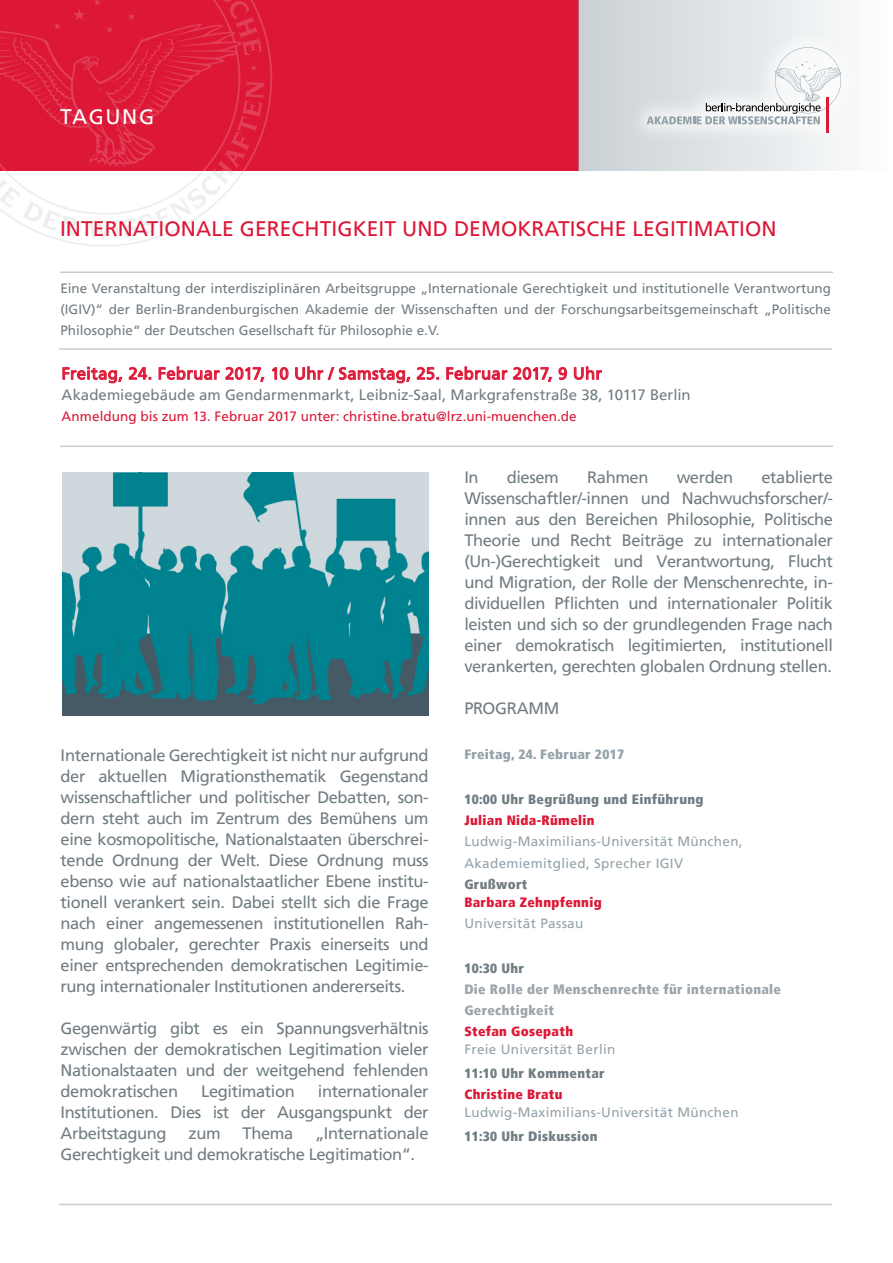
<style>
.page{position:relative;width:893px;height:1263px;background:#fff}
.page>*{position:absolute;margin:0;border:0;box-sizing:border-box;transform-origin:0 0}
.t1{font:21px "Frutiger LT";letter-spacing:.005em;color:#dd1736}
.t2{font:21px "Frutiger LT";letter-spacing:.075em;color:#fff}
.Fliesstext{font:16.5px/21px "Frutiger LT";letter-spacing:-.025em;color:#717d83;text-align:justify}
.Fliesstext-2{font:16.5px "Frutiger LT";letter-spacing:.02em;color:#dd1736}
.Fliesstext-3{font:15px "Frutiger LT";color:#717d83}
.t3{font:13.5px/21px "Frutiger LT";color:#717d83;text-align:justify}
.t4{font:13.5px "Frutiger LT";letter-spacing:.025em;color:#94a2aa}
.t5{font:900 condensed 13.5px "Frutiger LT";letter-spacing:.025em;color:#717d83}
.Fliesstext-4{font:13.5px "Frutiger LT";letter-spacing:.005em;color:#dd1736}
.t6{font:900 condensed 13.5px "Frutiger LT";letter-spacing:.025em;color:#dd1736}
.t7{font:900 condensed 13.5px/21px "Frutiger LT";letter-spacing:.025em;color:#9ca5ac}
.t8{font:900 condensed 13.5px "Frutiger LT";letter-spacing:.025em;color:#94a2aa}
</style>
<div class="page">
<div style="left:0;top:0;width:578px;height:170px;background:#dd1736"></div>
<svg style="left:264px;top:28px;width:8px;height:102px"></svg>
<svg style="left:0;top:0;width:264px;height:239px"></svg>
<div style="left:578px;top:0;width:315px;height:170px;background:linear-gradient(to right,#c9d0d4,#fdfdfe)"></div>
<div style="left:628px;top:28px;width:233px;height:124px;background:#fff;opacity:.75"></div>
<hr style="left:826px;top:97px;width:2px;height:36px;background:#dd1736">
<svg style="left:647px;top:47px;width:194px;height:77px"></svg>
<hr style="left:60px;top:271px;width:773px;height:2px;background:#c6ced4">
<hr style="left:59px;top:348px;width:773px;height:2px;background:#c6ced4">
<svg style="left:63px;top:367px;width:59px;height:16px"></svg>
<svg style="left:129px;top:367px;width:22px;height:13px"></svg>
<svg style="left:159px;top:366px;width:105px;height:16px"></svg>
<svg style="left:272px;top:367px;width:16px;height:13px"></svg>
<svg style="left:295px;top:366px;width:115px;height:17px"></svg>
<svg style="left:417px;top:367px;width:22px;height:13px"></svg>
<svg style="left:446px;top:366px;width:61px;height:14px"></svg>
<svg style="left:513px;top:367px;width:39px;height:15px"></svg>
<svg style="left:558px;top:367px;width:9px;height:13px"></svg>
<svg style="left:574px;top:366px;width:28px;height:14px"></svg>
<hr style="left:59px;top:1204px;width:773px;height:1px;background:#c6ced4">
<hr style="left:60px;top:445px;width:773px;height:2px;background:#c6ced4">
<img style="left:63px;top:473px;width:366px;height:242px">
<p class="t2" style="left:60px;top:104px;width:96px">TAGUNG</p>
<p class="t1" style="left:60px;top:216px;width:718px">INTERNATIONALE GERECHTIGKEIT UND DEMOKRATISCHE LEGITIMATION</p>
<p class="t3" style="left:60px;top:278px;width:772px">Eine Veranstaltung der interdisziplinären Arbeitsgruppe „Internationale Gerechtigkeit und institutionelle Verantwortung (IGIV)“ der Berlin-Brandenburgischen Akademie der Wissenschaften und der Forschungsarbeitsgemeinschaft „Politische Philosophie“ der Deutschen Gesellschaft für Philosophie e.V.</p>
<p class="Fliesstext-2" style="left:62px;top:364px;width:542px">Freitag, 24. Februar 2017, 10 Uhr / Samstag, 25. Februar 2017, 9 Uhr</p>
<p class="Fliesstext-3" style="left:62px;top:386px;width:630px">Akademiegebäude am Gendarmenmarkt, Leibniz-Saal, Markgrafenstraße 38, 10117 Berlin</p>
<p class="Fliesstext-4" style="left:62px;top:409px;width:516px">Anmeldung bis zum 13. Februar 2017 unter: christine.bratu@lrz.uni-muenchen.de</p>
<p class="Fliesstext" style="left:61px;top:745px;width:370px">Internationale Gerechtigkeit ist nicht nur aufgrund der aktuellen Migrationsthematik Gegenstand wissenschaftlicher und politischer Debatten, son&shy;dern steht auch im Zentrum des Bemühens um eine kosmopolitische, Nationalstaaten überschrei&shy;tende Ordnung der Welt. Diese Ordnung muss ebenso wie auf nationalstaatlicher Ebene institu&shy;tionell verankert sein. Dabei stellt sich die Frage nach einer angemessenen institutionellen Rah&shy;mung globaler, gerechter Praxis einerseits und einer entsprechenden demokratischen Legitimie&shy;rung internationaler Institutionen andererseits.</p>
<p class="Fliesstext" style="left:61px;top:1018px;width:370px">Gegenwärtig gibt es ein Spannungsverhältnis zwischen der demokratischen Legitimation vieler Nationalstaaten und der weitgehend fehlenden demokratischen</p>
<p class="Fliesstext" style="left:61px;top:1081px;width:370px;text-indent:257px">internationaler Institutionen. Dies ist der Ausgangspunkt der Arbeitstagung</p>
<p class="Fliesstext" style="left:201px;top:1081px;width:95px">Legitimation</p>
<p class="Fliesstext" style="left:61px;top:1123px;width:369px;text-indent:255px">„Internationale<br>Gerechtigkeit und demokratische Legitimation“.</p>
<p class="Fliesstext" style="left:188px;top:1123px;width:34px">zum</p>
<p class="Fliesstext" style="left:243px;top:1123px;width:52px">Thema</p>
<p class="Fliesstext" style="left:464px;top:467px;width:370px;text-indent:297px">etablierte Wissenschaftler/-innen und Nachwuchsforscher/- innen aus den Bereichen Philosophie, Politische Theorie und Recht Beiträge zu internationaler (Un-)Gerechtigkeit und Verantwortung, Flucht und Migration, der Rolle der Menschenrechte, in&shy;dividuellen Pflichten und internationaler Politik leisten und sich so der grundlegenden Frage nach einer demokratisch legitimierten, institutionell verankerten, gerechten globalen Ordnung stellen.</p>
<p class="Fliesstext" style="left:464px;top:698px;width:96px">PROGRAMM</p>
<p class="t8" style="left:464px;top:746px;width:161px">Freitag, 24. Februar 2017</p>
<p class="t5" style="left:464px;top:791px;width:241px">10:00 Uhr Begrüßung und Einführung</p>
<p class="t6" style="left:464px;top:812px;width:132px">Julian Nida-Rümelin</p>
<p class="t4" style="left:464px;top:834px;width:280px">Ludwig-Maximilians-Universität München,</p>
<p class="t4" style="left:464px;top:855px;width:220px">Akademiemitglied, Sprecher IGIV</p>
<p class="t5" style="left:464px;top:875px;width:65px">Grußwort</p>
<p class="t6" style="left:464px;top:893px;width:139px">Barbara Zehnpfennig</p>
<p class="t4" style="left:464px;top:915px;width:121px">Universität Passau</p>
<p class="t5" style="left:464px;top:959px;width:61px">10:30 Uhr</p>
<p class="t7" style="left:464px;top:978px;width:318px">Die Rolle der Menschenrechte für internationale<br>Gerechtigkeit</p>
<p class="t6" style="left:464px;top:1022px;width:110px">Stefan Gosepath</p>
<p class="t4" style="left:464px;top:1041px;width:153px">Freie Universität Berlin</p>
<p class="t5" style="left:464px;top:1064px;width:142px">11:10 Uhr Kommentar</p>
<p class="t6" style="left:464px;top:1085px;width:100px">Christine Bratu</p>
<p class="t4" style="left:464px;top:1104px;width:276px">Ludwig-Maximilians-Universität München</p>
<p class="t5" style="left:464px;top:1127px;width:135px">11:30 Uhr Diskussion</p>
<p class="Fliesstext" style="left:464px;top:467px;width:16px">In</p>
<p class="Fliesstext" style="left:507px;top:467px;width:54px">diesem</p>
<p class="Fliesstext" style="left:587px;top:467px;width:63px">Rahmen</p>
<p class="Fliesstext" style="left:677px;top:467px;width:58px">werden</p>
</div>
